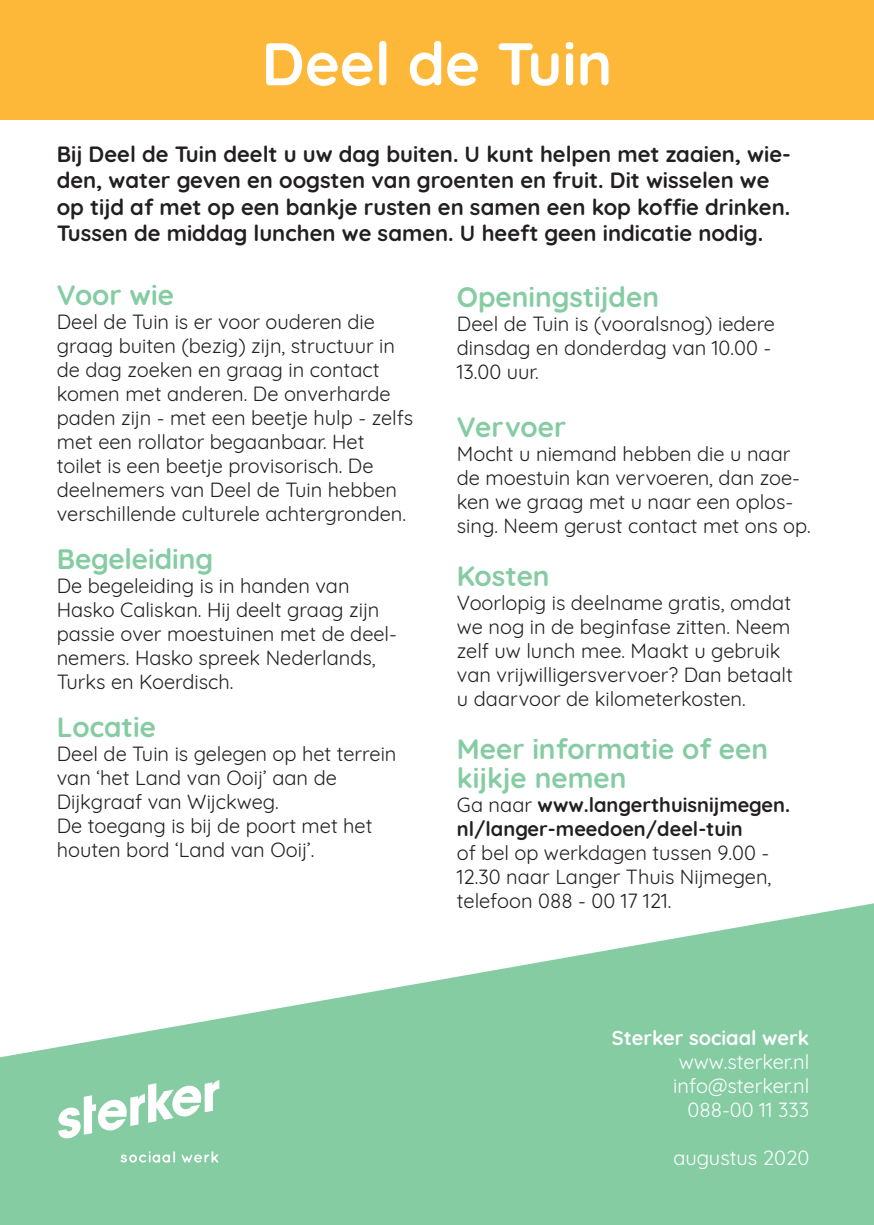
<style>
.page{position:relative;width:874px;height:1225px;background:#fff}
.page>*{position:absolute;margin:0;border:0;box-sizing:border-box;transform-origin:0 0}
.t1{font:700 60px "Quicksand";color:#fff}
.t2{font:700 28px "Quicksand";color:#85cca3}
.t3{font:700 22px/26.4px "Quicksand";color:#231f20}
.t4{font:20px/24px "Quicksand";color:#231f20}
.t5{font:700 20px/24px "Quicksand";color:#231f20}
.t6{font:20px "Quicksand";color:#fff}
.t7{font:700 20px "Quicksand";color:#fff}
.s1{font-weight:400}
</style>
<div class="page">
<div style="left:0;top:0;width:873px;height:119px;background:#fdb739"></div>
<svg style="left:0;top:903px;width:873px;height:322px;fill:#85cca3"></svg>
<svg style="left:58px;top:1080px;width:161px;height:59px"></svg>
<svg style="left:121px;top:1151px;width:54px;height:11px"></svg>
<svg style="left:181px;top:1151px;width:37px;height:11px"></svg>
<p class="t1" style="left:261px;top:14px;width:352px">Deel de Tuin</p>
<p class="t3" style="left:57px;top:139px;width:735px">Bij Deel de Tuin deelt u uw dag buiten. U kunt helpen met zaaien, wie&shy;den, water geven en oogsten van groenten en fruit. Dit wisselen we op tijd af met op een bankje rusten en samen een kop koffie drinken.<br>Tussen de middag lunchen we samen. U heeft geen indicatie nodig.</p>
<p class="t2" style="left:57px;top:272px;width:119px">Voor wie</p>
<p class="t4" style="left:57px;top:308px;width:358px">Deel de Tuin is er voor ouderen die graag buiten (bezig) zijn, structuur in de dag zoeken en graag in contact komen met anderen. De onverharde paden zijn - met een beetje hulp - zelfs met een rollator begaanbaar. Het toilet is een beetje provisorisch. De deelnemers van Deel de Tuin hebben verschillende culturele achtergronden.</p>
<p class="t2" style="left:57px;top:536px;width:158px">Begeleiding</p>
<p class="t4" style="left:57px;top:572px;width:341px">De begeleiding is in handen van<br>Hasko Caliskan. Hij deelt graag zijn passie over moestuinen met de deel&shy;nemers. Hasko spreek Nederlands,<br>Turks en Koerdisch.</p>
<p class="t2" style="left:57px;top:704px;width:101px">Locatie</p>
<p class="t4" style="left:57px;top:740px;width:341px">Deel de Tuin is gelegen op het terrein van ‘het Land van Ooij’ aan de<br>Dijkgraaf van Wijckweg.</p>
<p class="t4" style="left:57px;top:812px;width:317px">De toegang is bij de poort met het houten bord ‘Land van Ooij’.</p>
<p class="t2" style="left:456px;top:274px;width:203px">Openingstijden</p>
<p class="t4" style="left:456px;top:310px;width:319px">Deel de Tuin is (vooralsnog) iedere dinsdag en donderdag van 10.00 -<br>13.00 uur.</p>
<p class="t2" style="left:456px;top:404px;width:111px">Vervoer</p>
<p class="t4" style="left:456px;top:440px;width:355px">Mocht u niemand hebben die u naar de moestuin kan vervoeren, dan zoe&shy;ken we graag met u naar een oplos&shy;sing. Neem gerust contact met ons op.</p>
<p class="t2" style="left:456px;top:553px;width:94px">Kosten</p>
<p class="t4" style="left:456px;top:589px;width:337px">Voorlopig is deelname gratis, omdat we nog in de beginfase zitten. Neem zelf uw lunch mee. Maakt u gebruik van vrijwilligersvervoer? Dan betaalt u daarvoor de kilometerkosten.</p>
<p class="t2" style="left:456px;top:726px;width:312px">Meer informatie of een</p>
<p class="t2" style="left:456px;top:755px;width:171px">kijkje nemen</p>
<p class="t5" style="left:456px;top:791px;width:334px"><span class="s1">Ga naar</span> www.langerthuisnijmegen. nl/langer-meedoen/deel-tuin</p>
<p class="t4" style="left:456px;top:839px;width:316px;text-align:justify">of bel op werkdagen tussen 9.00 - 12.30 naar Langer Thuis Nijmegen, telefoon 088 - 00 17 121.</p>
<p class="t7" style="left:611px;top:1021px;width:199px">Sterker sociaal werk</p>
<p class="t6" style="left:678px;top:1046px;width:132px">www.sterker.nl</p>
<p class="t6" style="left:673px;top:1070px;width:137px">info@sterker.nl</p>
<p class="t6" style="left:687px;top:1094px;width:123px">088-00 11 333</p>
<p class="t6" style="left:673px;top:1142px;width:137px">augustus 2020</p>
</div>
